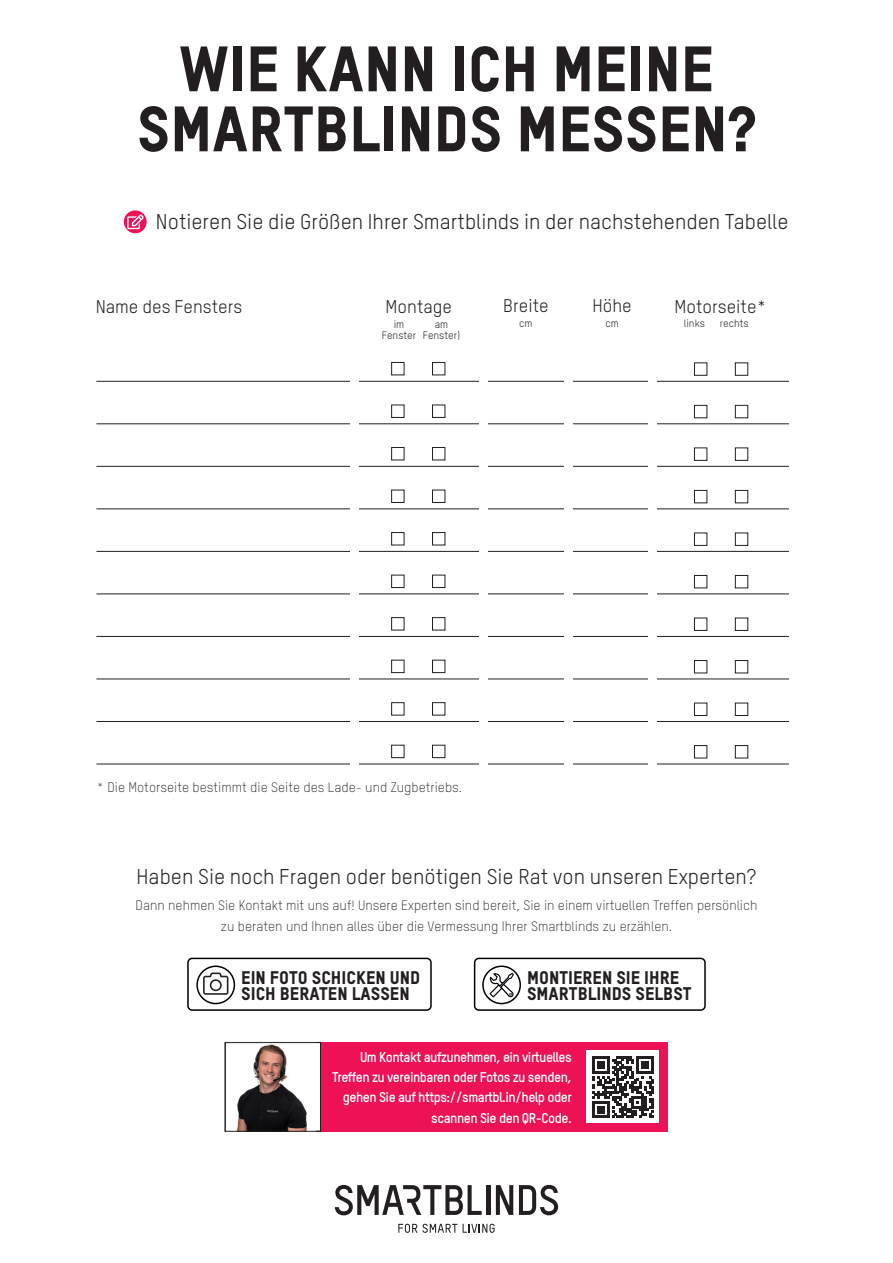
<style>
.page{position:relative;width:893px;height:1263px;background:#fff}
.page>*{position:absolute;margin:0;border:0;box-sizing:border-box;transform-origin:0 0}
.t1{font:63px/60px "TSTARPRO Headline";color:#231f20;text-align:center}
.t2{font:21px "TSTARPRO";color:#231f20}
.t3{font:18px/16.5px "TSTARPRO Headline";color:#231f20}
.t4{font:18px "TSTARPRO";color:#231f20}
.t5{font:700 13.95px/20.4px "TSTARPRO";letter-spacing:-.04em;color:#fff;text-align:right}
.t6{font:300 13.5px/21.6px "TSTARPRO";color:#231f20;text-align:center}
.t7{font:10.5px/10.5px "TSTARPRO";color:#231f20;text-align:center}
</style>
<div class="page">
<div style="left:321px;top:1042px;width:347px;height:89px;background:#ed1255"></div>
<hr style="left:96px;top:381px;width:697px;height:1px;background:#231f20">
<hr style="left:96px;top:424px;width:697px;height:1px;background:#231f20">
<hr style="left:96px;top:466px;width:697px;height:1px;background:#231f20">
<hr style="left:96px;top:509px;width:697px;height:1px;background:#231f20">
<hr style="left:96px;top:551px;width:697px;height:1px;background:#231f20">
<hr style="left:96px;top:594px;width:697px;height:1px;background:#231f20">
<hr style="left:96px;top:636px;width:697px;height:1px;background:#231f20">
<hr style="left:96px;top:679px;width:697px;height:1px;background:#231f20">
<hr style="left:96px;top:721px;width:697px;height:1px;background:#231f20">
<hr style="left:96px;top:764px;width:697px;height:1px;background:#231f20">
<hr style="left:486px;top:1185px;width:4px;height:30px;background:#231f20">
<svg style="left:496px;top:1185px;width:17px;height:30px"></svg>
<svg style="left:519px;top:1185px;width:39px;height:30px"></svg>
<svg style="left:335px;top:1185px;width:147px;height:30px"></svg>
<svg style="left:398px;top:1224px;width:59px;height:9px"></svg>
<svg style="left:463px;top:1224px;width:32px;height:9px"></svg>
<div style="left:391px;top:362px;width:13px;height:13px;border:1px solid #231f20"></div>
<div style="left:391px;top:405px;width:13px;height:13px;border:1px solid #231f20"></div>
<div style="left:391px;top:447px;width:13px;height:13px;border:1px solid #231f20"></div>
<div style="left:391px;top:490px;width:13px;height:13px;border:1px solid #231f20"></div>
<div style="left:391px;top:532px;width:13px;height:13px;border:1px solid #231f20"></div>
<div style="left:391px;top:575px;width:13px;height:13px;border:1px solid #231f20"></div>
<div style="left:391px;top:617px;width:13px;height:13px;border:1px solid #231f20"></div>
<div style="left:391px;top:660px;width:13px;height:13px;border:1px solid #231f20"></div>
<div style="left:391px;top:702px;width:13px;height:13px;border:1px solid #231f20"></div>
<div style="left:391px;top:745px;width:13px;height:13px;border:1px solid #231f20"></div>
<div style="left:432px;top:362px;width:13px;height:13px;border:1px solid #231f20"></div>
<div style="left:432px;top:405px;width:13px;height:13px;border:1px solid #231f20"></div>
<div style="left:432px;top:447px;width:13px;height:13px;border:1px solid #231f20"></div>
<div style="left:432px;top:490px;width:13px;height:13px;border:1px solid #231f20"></div>
<div style="left:432px;top:532px;width:13px;height:13px;border:1px solid #231f20"></div>
<div style="left:432px;top:575px;width:13px;height:13px;border:1px solid #231f20"></div>
<div style="left:432px;top:617px;width:13px;height:13px;border:1px solid #231f20"></div>
<div style="left:432px;top:660px;width:13px;height:13px;border:1px solid #231f20"></div>
<div style="left:432px;top:702px;width:13px;height:13px;border:1px solid #231f20"></div>
<div style="left:432px;top:745px;width:13px;height:13px;border:1px solid #231f20"></div>
<div style="left:694px;top:363px;width:13px;height:12px;border:1px solid #231f20"></div>
<div style="left:694px;top:405px;width:13px;height:13px;border:1px solid #231f20"></div>
<div style="left:694px;top:448px;width:13px;height:12px;border:1px solid #231f20"></div>
<div style="left:694px;top:490px;width:13px;height:13px;border:1px solid #231f20"></div>
<div style="left:694px;top:533px;width:13px;height:12px;border:1px solid #231f20"></div>
<div style="left:694px;top:575px;width:13px;height:13px;border:1px solid #231f20"></div>
<div style="left:694px;top:618px;width:13px;height:13px;border:1px solid #231f20"></div>
<div style="left:694px;top:660px;width:13px;height:13px;border:1px solid #231f20"></div>
<div style="left:694px;top:703px;width:13px;height:13px;border:1px solid #231f20"></div>
<div style="left:694px;top:745px;width:13px;height:13px;border:1px solid #231f20"></div>
<div style="left:735px;top:363px;width:13px;height:12px;border:1px solid #231f20"></div>
<div style="left:735px;top:405px;width:13px;height:13px;border:1px solid #231f20"></div>
<div style="left:735px;top:448px;width:13px;height:12px;border:1px solid #231f20"></div>
<div style="left:735px;top:490px;width:13px;height:13px;border:1px solid #231f20"></div>
<div style="left:735px;top:533px;width:13px;height:12px;border:1px solid #231f20"></div>
<div style="left:735px;top:575px;width:13px;height:13px;border:1px solid #231f20"></div>
<div style="left:735px;top:618px;width:13px;height:13px;border:1px solid #231f20"></div>
<div style="left:735px;top:660px;width:13px;height:13px;border:1px solid #231f20"></div>
<div style="left:735px;top:703px;width:13px;height:13px;border:1px solid #231f20"></div>
<div style="left:735px;top:745px;width:13px;height:13px;border:1px solid #231f20"></div>
<div style="left:350px;top:370px;width:8px;height:421px;background:#fff"></div>
<div style="left:479px;top:318px;width:9px;height:473px;background:#fff"></div>
<div style="left:565px;top:318px;width:8px;height:473px;background:#fff"></div>
<div style="left:648px;top:318px;width:9px;height:473px;background:#fff"></div>
<div style="left:789px;top:318px;width:8px;height:473px;background:#fff"></div>
<svg style="left:124px;top:210px;width:23px;height:23px"></svg>
<svg style="left:127px;top:214px;width:17px;height:15px"></svg>
<div style="left:587px;top:1051px;width:72px;height:72px;background:#fff"></div>
<svg style="left:592px;top:1056px;width:62px;height:62px"></svg>
<img style="left:237px;top:1044px;width:70px;height:85px">
<div style="left:225px;top:1042px;width:96px;height:89px;border:1px solid #231f20"></div>
<div style="left:187px;top:958px;width:245px;height:53px;border:2px solid #000;border-radius:4px"></div>
<svg style="left:203px;top:972px;width:25px;height:23px"></svg>
<div style="left:196px;top:965px;width:39px;height:39px;border:2px solid #000;border-radius:50%"></div>
<div style="left:474px;top:958px;width:232px;height:53px;border:2px solid #000;border-radius:4px"></div>
<div style="left:482px;top:965px;width:39px;height:39px;border:2px solid #000;border-radius:50%"></div>
<svg style="left:489px;top:972px;width:25px;height:26px"></svg>
<h1 class="t1" style="left:137px;top:37px;width:621px">WIE KANN ICH MEINE<br>SMARTBLINDS MESSEN?</h1>
<h2 class="t2" style="left:156px;top:209px;width:634px">Notieren Sie die Größen Ihrer Smartblinds in der nachstehenden Tabelle</h2>
<h3 class="t4" style="left:96px;top:296px;width:148px">Name des Fensters</h3>
<h3 class="t4" style="left:503px;top:295px;width:47px">Breite</h3>
<p class="t7" style="left:519px;top:318px;width:15px">cm</p>
<h3 class="t4" style="left:386px;top:296px;width:68px">Montage</h3>
<p class="t7" style="left:382px;top:319px;width:36px">im<br>Fenster</p>
<p class="t7" style="left:423px;top:319px;width:39px">am<br>Fenster)</p>
<h3 class="t4" style="left:592px;top:295px;width:41px">Höhe</h3>
<p class="t7" style="left:605px;top:318px;width:15px">cm</p>
<h3 class="t4" style="left:675px;top:296px;width:94px">Motorseite*</h3>
<p class="t7" style="left:684px;top:318px;width:23px">links</p>
<p class="t7" style="left:720px;top:318px;width:30px">rechts</p>
<p class="t6" style="left:96px;top:777px;width:367px">* Die Motorseite bestimmt die Seite des Lade- und Zugbetriebs.</p>
<h2 class="t2" style="left:137px;top:864px;width:621px">Haben Sie noch Fragen oder benötigen Sie Rat von unseren Experten?</h2>
<p class="t6" style="left:136px;top:894px;width:623px">Dann nehmen Sie Kontakt mit uns auf! Unsere Experten sind bereit, Sie in einem virtuellen Treffen persönlich zu beraten und Ihnen alles über die Vermessung Ihrer Smartblinds zu erzählen.</p>
<h3 class="t3" style="left:241px;top:968px;width:181px">EIN FOTO SCHICKEN UND<br>SICH BERATEN LASSEN</h3>
<h3 class="t3" style="left:527px;top:968px;width:166px">MONTIEREN SIE IHRE<br>SMARTBLINDS SELBST</h3>
<p class="t5" style="left:332px;top:1046px;width:241px">Um Kontakt aufzunehmen, ein virtuelles Treffen zu vereinbaren oder Fotos zu senden, gehen Sie auf https://smartbl.in/help oder scannen Sie den QR-Code.</p>
</div>
